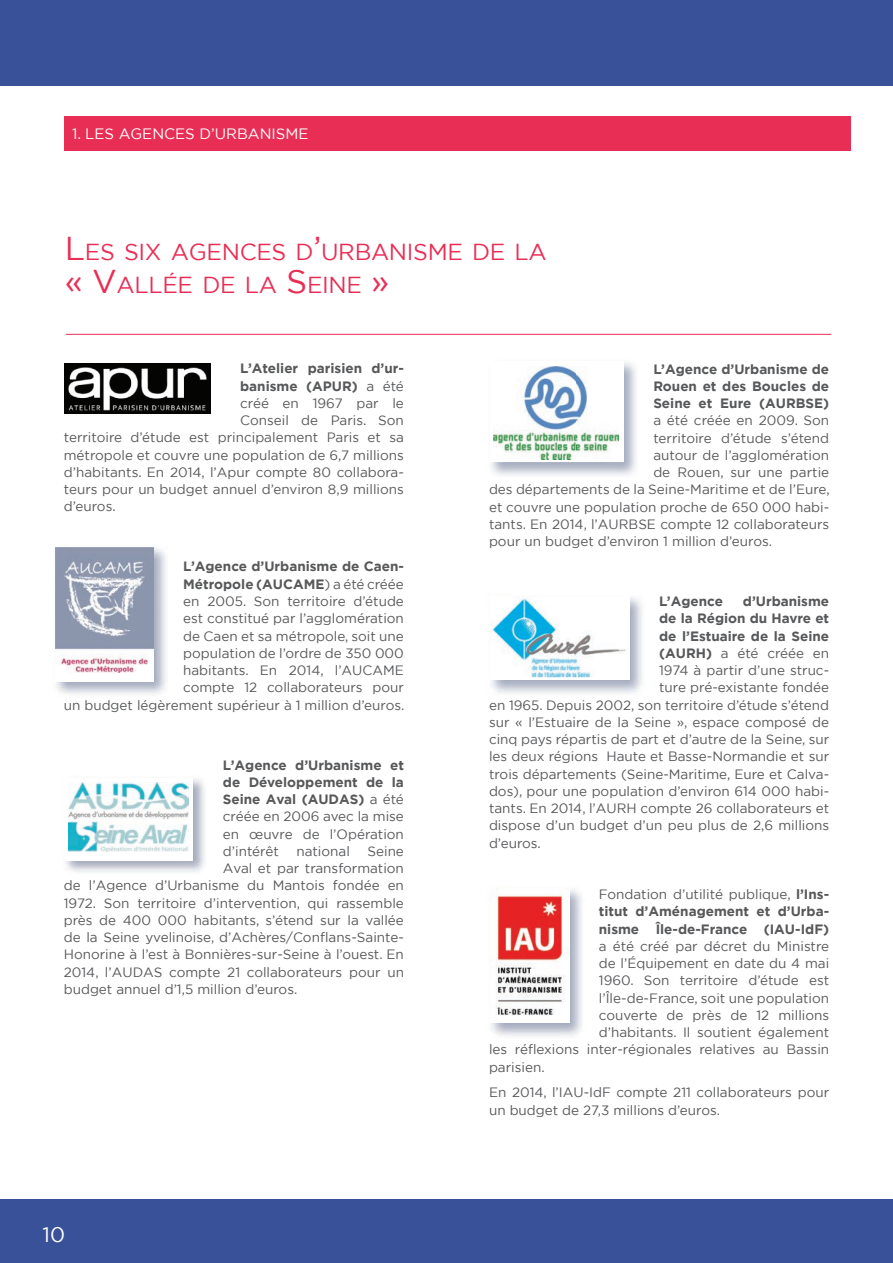
<style>
.page{position:relative;width:893px;height:1263px;background:#fff}
.page>*{position:absolute;margin:0;border:0;box-sizing:border-box;transform-origin:0 0}
.t1{font:23.1px/33px "Gotham";letter-spacing:-.015em;color:#e92e55}
.t2{font:21px "Gotham";color:#fff}
.t3{font:15px "Gotham";color:#fff}
.t4{font:13.5px/17.2px "Gotham";color:#57585a;text-align:right}
.t5{font:700 13.5px/17.2px "Gotham";color:#57585a;text-align:justify}
.s1{font-size:33px}
.s2{font-weight:400}
.s3{font-weight:700}
</style>
<div class="page">
<div style="left:0;top:1199px;width:893px;height:64px;background:#395199"></div>
<div style="left:0;top:0;width:893px;height:85px;background:#395199"></div>
<hr style="left:66px;top:334px;width:765px;height:1px;background:#e92e55">
<div style="left:64px;top:116px;width:786px;height:34px;background:#e92e55"></div>
<img style="left:65px;top:364px;width:145px;height:50px">
<img style="left:56px;top:547px;width:110px;height:147px">
<div style="left:55px;top:547px;width:98px;height:135px;background:#fff"></div>
<img style="left:55px;top:547px;width:98px;height:125px">
<img style="left:491px;top:362px;width:145px;height:114px">
<div style="left:490px;top:362px;width:134px;height:100px;background:#fff"></div>
<img style="left:493px;top:366px;width:125px;height:93px">
<img style="left:491px;top:597px;width:151px;height:97px">
<img style="left:490px;top:597px;width:139px;height:83px">
<img style="left:491px;top:889px;width:91px;height:147px">
<img style="left:490px;top:888px;width:79px;height:135px">
<img style="left:65px;top:778px;width:140px;height:95px">
<div style="left:65px;top:778px;width:128px;height:82px;background:#fff"></div>
<img style="left:69px;top:782px;width:119px;height:69px">
<p class="t3" style="left:72px;top:124px;width:238px">1. LES AGENCES D’URBANISME</p>
<h1 class="t1" style="left:65px;top:235px;width:483px"><span class="s1">L</span>ES SIX AGENCES D<span class="s1">’</span>URBANISME DE LA <span class="s1">« V</span>ALLÉE DE LA <span class="s1">S</span>EINE <span class="s1">»</span></h1>
<p class="t5" style="left:240px;top:360px;width:165px">L’Atelier parisien d’ur-</p>
<p class="t5" style="left:240px;top:377px;width:165px">banisme (APUR) <span class="s2">a été</span></p>
<p class="t4" style="left:240px;top:394px;width:165px">créé en 1967 par le</p>
<p class="t4" style="left:240px;top:411px;width:165px">Conseil de Paris. Son</p>
<p class="t4" style="left:64px;top:429px;width:342px">territoire d’étude est principalement Paris et sa</p>
<p class="t4" style="left:64px;top:446px;width:342px">métropole et couvre une population de 6,7 millions</p>
<p class="t4" style="left:64px;top:463px;width:342px">d’habitants. En 2014, l’Apur compte 80 collabora-</p>
<p class="t4" style="left:64px;top:480px;width:342px">teurs pour un budget annuel d’environ 8,9 millions</p>
<p class="t4" style="left:64px;top:498px;width:53px">d’euros.</p>
<p class="t4" style="left:64px;top:558px;width:342px"><span class="s3">L’Agence d’Urbanisme de Caen-<br>Métropole (AUCAME</span>) a été créée<br>en 2005. Son territoire d’étude<br>est constitué par l’agglomération<br>de Caen et sa métropole, soit une<br>population de l’ordre de 350 000<br>habitants. En 2014, l’AUCAME<br>compte 12 collaborateurs pour<br>un budget légèrement supérieur à 1 million d’euros.</p>
<p class="t5" style="left:223px;top:756px;width:183px">L’Agence d’Urbanisme et de Développement de la Seine Aval (AUDAS) <span class="s2">a été créée en 2006 avec la mise en œuvre de l’Opération d’intérêt</span></p>
<p class="t4" style="left:296px;top:842px;width:55px">national</p>
<p class="t4" style="left:367px;top:842px;width:38px">Seine</p>
<p class="t4" style="left:223px;top:859px;width:183px">Aval et par transformation</p>
<p class="t4" style="left:64px;top:877px;width:342px">de l’Agence d’Urbanisme du Mantois fondée en</p>
<p class="t4" style="left:64px;top:894px;width:342px">1972. Son territoire d’intervention, qui rassemble</p>
<p class="t4" style="left:64px;top:911px;width:342px">près de 400 000 habitants, s’étend sur la vallée</p>
<p class="t4" style="left:64px;top:928px;width:342px">de la Seine yvelinoise, d’Achères/Conflans-Sainte-</p>
<p class="t4" style="left:64px;top:946px;width:342px">Honorine à l’est à Bonnières-sur-Seine à l’ouest. En</p>
<p class="t4" style="left:64px;top:963px;width:342px">2014, l’AUDAS compte 21 collaborateurs pour un</p>
<p class="t4" style="left:64px;top:980px;width:235px">budget annuel d’1,5 million d’euros.</p>
<h2 class="t2" style="left:43px;top:1221px;width:24px">10</h2>
<p class="t5" style="left:653px;top:360px;width:177px">L’Agence d’Urbanisme de Rouen et des Boucles de Seine et Eure (AURBSE)</p>
<p class="t4" style="left:653px;top:412px;width:177px">a été créée en 2009. Son</p>
<p class="t4" style="left:653px;top:429px;width:177px">territoire d’étude s’étend</p>
<p class="t4" style="left:653px;top:446px;width:177px">autour de l’agglomération</p>
<p class="t4" style="left:653px;top:463px;width:177px">de Rouen, sur une partie</p>
<p class="t4" style="left:489px;top:481px;width:342px">des départements de la Seine-Maritime et de l’Eure,</p>
<p class="t4" style="left:489px;top:498px;width:342px">et couvre une population proche de 650 000 habi-</p>
<p class="t4" style="left:489px;top:515px;width:342px">tants. En 2014, l’AURBSE compte 12 collaborateurs</p>
<p class="t4" style="left:489px;top:532px;width:285px">pour un budget d’environ 1 million d’euros.</p>
<p class="t5" style="left:659px;top:593px;width:65px">L’Agence</p>
<p class="t5" style="left:743px;top:593px;width:88px">d’Urbanisme</p>
<p class="t5" style="left:659px;top:610px;width:172px">de la Région du Havre et</p>
<p class="t5" style="left:659px;top:627px;width:172px">de l’Estuaire de la Seine</p>
<p class="t4" style="left:659px;top:644px;width:172px"><span class="s3">(AURH)</span> a été créée en</p>
<p class="t4" style="left:659px;top:661px;width:172px">1974 à partir d’une struc-</p>
<p class="t4" style="left:659px;top:679px;width:172px">ture pré-existante fondée</p>
<p class="t4" style="left:489px;top:696px;width:342px">en 1965. Depuis 2002, son territoire d’étude s’étend</p>
<p class="t4" style="left:489px;top:713px;width:342px">sur « l’Estuaire de la Seine », espace composé de</p>
<p class="t4" style="left:489px;top:730px;width:342px">cinq pays répartis de part et d’autre de la Seine, sur</p>
<p class="t4" style="left:489px;top:748px;width:342px">les deux régions Haute et Basse-Normandie et sur</p>
<p class="t4" style="left:489px;top:765px;width:342px">trois départements (Seine-Maritime, Eure et Calva-</p>
<p class="t4" style="left:489px;top:782px;width:342px">dos), pour une population d’environ 614 000 habi-</p>
<p class="t4" style="left:489px;top:799px;width:342px">tants. En 2014, l’AURH compte 26 collaborateurs et</p>
<p class="t4" style="left:489px;top:817px;width:342px">dispose d’un budget d’un peu plus de 2,6 millions</p>
<p class="t4" style="left:489px;top:834px;width:53px">d’euros.</p>
<p class="t5" style="left:599px;top:886px;width:232px"><span class="s2">Fondation d’utilité publique,</span> l’Ins&shy;titut d’Aménagement et d’Urba&shy;nisme Île-de-France (IAU-IdF)</p>
<p class="t4" style="left:599px;top:937px;width:232px">a été créé par décret du Ministre</p>
<p class="t4" style="left:599px;top:954px;width:232px">de l’Équipement en date du 4 mai</p>
<p class="t4" style="left:599px;top:972px;width:232px">1960. Son territoire d’étude est</p>
<p class="t4" style="left:599px;top:989px;width:232px">l’Île-de-France, soit une population</p>
<p class="t4" style="left:599px;top:1006px;width:232px">couverte de près de 12 millions</p>
<p class="t4" style="left:599px;top:1023px;width:232px">d’habitants. Il soutient également</p>
<p class="t4" style="left:489px;top:1041px;width:342px">les réflexions inter-régionales relatives au Bassin</p>
<p class="t4" style="left:489px;top:1058px;width:57px">parisien.</p>
<p class="t4" style="left:489px;top:1084px;width:342px;text-align:left">En 2014, l’IAU-IdF compte 211 collaborateurs pour un budget de 27,3 millions d’euros.</p>
</div>
